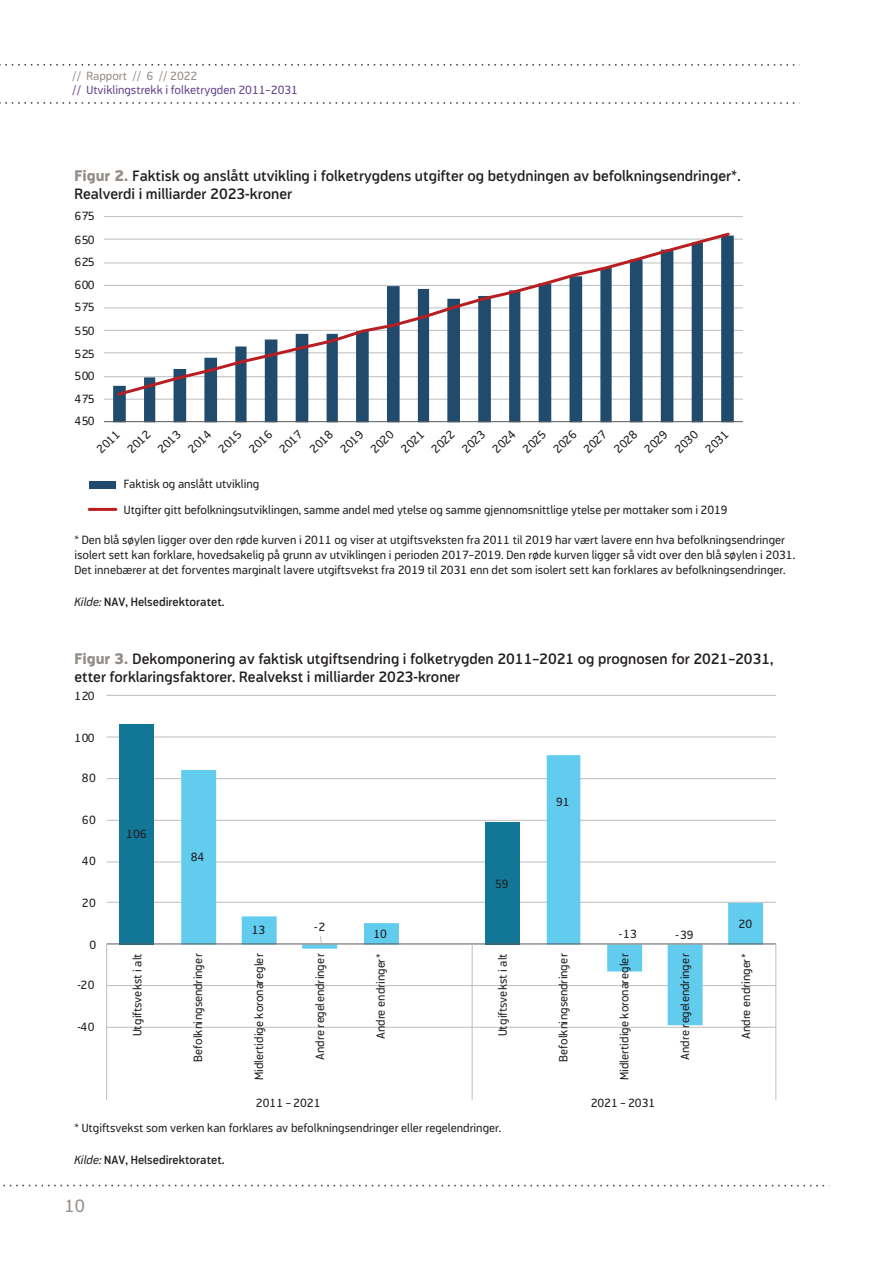
<style>
.page{position:relative;width:893px;height:1263px;background:#fff}
.page>*{position:absolute;margin:0;border:0;box-sizing:border-box;transform-origin:0 0}
.t1{font:18px "Modus";color:#948d87}
.t2{font:600 15px/18px "Modus";color:#231f20}
.t3{font:12px/25.2px "Modus";letter-spacing:-.005em;color:#211d1e}
.t4{font:12px/15px "Modus";color:#231f20}
.t5{font:600 12px "Modus";color:#231f20}
.t6{font:12px "Modus";color:#64468b}
.t7{font:12px "Modus";letter-spacing:.035em;color:#211d1e}
.t8{font:12px "Modus";color:#948d87}
.s1{font-weight:800;color:#948d87}
.s2{font-weight:400;font-style:italic}
</style>
<div class="page">
<svg style="left:0;top:64px;width:795px;height:2px"></svg>
<svg style="left:0;top:102px;width:795px;height:2px"></svg>
<svg style="left:3px;top:1185px;width:822px;height:1px"></svg>
<hr style="left:104px;top:399px;width:639px;height:1px;background:#bbbdbf">
<hr style="left:104px;top:376px;width:639px;height:1px;background:#bbbdbf">
<hr style="left:104px;top:353px;width:639px;height:1px;background:#bbbdbf">
<hr style="left:104px;top:330px;width:639px;height:1px;background:#bbbdbf">
<hr style="left:104px;top:308px;width:639px;height:1px;background:#bbbdbf">
<hr style="left:104px;top:285px;width:639px;height:1px;background:#bbbdbf">
<hr style="left:104px;top:263px;width:639px;height:1px;background:#bbbdbf">
<hr style="left:104px;top:239px;width:639px;height:1px;background:#bbbdbf">
<hr style="left:104px;top:216px;width:639px;height:1px;background:#bbbdbf">
<svg style="left:113px;top:236px;width:621px;height:185px"></svg>
<hr style="left:104px;top:421px;width:639px;height:1px;background:#58595b">
<svg style="left:115px;top:232px;width:617px;height:166px"></svg>
<div style="left:89px;top:481px;width:27px;height:7px;background:#204b6d"></div>
<hr style="left:89px;top:508px;width:27px;height:3px;background:#b81f23">
<hr style="left:107px;top:902px;width:669px;height:1px;background:#bbbdbf">
<hr style="left:107px;top:862px;width:669px;height:1px;background:#bbbdbf">
<hr style="left:107px;top:820px;width:669px;height:1px;background:#bbbdbf">
<hr style="left:107px;top:778px;width:669px;height:1px;background:#bbbdbf">
<hr style="left:107px;top:737px;width:669px;height:1px;background:#bbbdbf">
<hr style="left:107px;top:695px;width:669px;height:1px;background:#bbbdbf">
<div style="left:119px;top:724px;width:35px;height:220px;background:#127797"></div>
<svg style="left:181px;top:755px;width:582px;height:180px"></svg>
<svg style="left:106px;top:935px;width:670px;height:165px"></svg>
<p class="t8" style="left:72px;top:69px;width:127px">// Rapport // 6 // 2022</p>
<p class="t6" style="left:72px;top:83px;width:227px">// Utviklingstrekk i folketrygden 2011–2031</p>
<p class="t2" style="left:74px;top:167px;width:668px"><span class="s1">Figur 2.</span> Faktisk og anslått utvikling i folketrygdens utgifter og betydningen av befolkningsendringer*.<br>Realverdi i milliarder 2023-kroner</p>
<p class="t3" style="left:74px;top:203px;width:22px">675</p>
<p class="t3" style="left:74px;top:227px;width:22px">650</p>
<p class="t3" style="left:74px;top:250px;width:22px">625</p>
<p class="t3" style="left:74px;top:272px;width:22px">600</p>
<p class="t3" style="left:74px;top:295px;width:22px">575</p>
<p class="t3" style="left:74px;top:318px;width:22px">550</p>
<p class="t3" style="left:74px;top:341px;width:22px">525</p>
<p class="t3" style="left:74px;top:363px;width:22px">500</p>
<p class="t3" style="left:74px;top:386px;width:22px">475</p>
<p class="t3" style="left:74px;top:408px;width:22px">450</p>
<p class="t3" style="left:90px;top:442px;width:29px;rotate:-45deg">2011</p>
<p class="t3" style="left:120px;top:442px;width:29px;rotate:-45deg">2012</p>
<p class="t3" style="left:151px;top:442px;width:29px;rotate:-45deg">2013</p>
<p class="t3" style="left:181px;top:442px;width:29px;rotate:-45deg">2014</p>
<p class="t3" style="left:211px;top:442px;width:29px;rotate:-45deg">2015</p>
<p class="t3" style="left:242px;top:442px;width:29px;rotate:-45deg">2016</p>
<p class="t3" style="left:272px;top:442px;width:29px;rotate:-45deg">2017</p>
<p class="t3" style="left:303px;top:442px;width:29px;rotate:-45deg">2018</p>
<p class="t3" style="left:333px;top:442px;width:29px;rotate:-45deg">2019</p>
<p class="t3" style="left:364px;top:442px;width:29px;rotate:-45deg">2020</p>
<p class="t3" style="left:394px;top:442px;width:29px;rotate:-45deg">2021</p>
<p class="t3" style="left:424px;top:442px;width:29px;rotate:-45deg">2022</p>
<p class="t3" style="left:455px;top:442px;width:29px;rotate:-45deg">2023</p>
<p class="t3" style="left:485px;top:442px;width:29px;rotate:-45deg">2024</p>
<p class="t3" style="left:516px;top:442px;width:29px;rotate:-45deg">2025</p>
<p class="t3" style="left:546px;top:442px;width:29px;rotate:-45deg">2026</p>
<p class="t3" style="left:577px;top:442px;width:29px;rotate:-45deg">2027</p>
<p class="t3" style="left:607px;top:442px;width:29px;rotate:-45deg">2028</p>
<p class="t3" style="left:637px;top:442px;width:29px;rotate:-45deg">2029</p>
<p class="t3" style="left:668px;top:442px;width:29px;rotate:-45deg">2030</p>
<p class="t3" style="left:698px;top:442px;width:29px;rotate:-45deg">2031</p>
<p class="t3" style="left:124px;top:472px;width:605px">Faktisk og anslått utvikling<br>Utgifter gitt befolkningsutviklingen, samme andel med ytelse og samme gjennomsnittlige ytelse per mottaker som i 2019</p>
<p class="t4" style="left:74px;top:532px;width:722px">* Den blå søylen ligger over den røde kurven i 2011 og viser at utgiftsveksten fra 2011 til 2019 har vært lavere enn hva befolkningsendringer isolert sett kan forklare, hovedsakelig på grunn av utviklingen i perioden 2017–2019. Den røde kurven ligger så vidt over den blå søylen i 2031.<br>Det innebærer at det forventes marginalt lavere utgiftsvekst fra 2019 til 2031 enn det som isolert sett kan forklares av befolkningsendringer.</p>
<p class="t5" style="left:74px;top:595px;width:152px"><span class="s2">Kilde:</span> NAV, Helsedirektoratet.</p>
<p class="t2" style="left:74px;top:650px;width:701px"><span class="s1">Figur 3.</span> Dekomponering av faktisk utgiftsendring i folketrygden 2011–2021 og prognosen for 2021–2031, etter forklaringsfaktorer. Realvekst i milliarder 2023-kroner</p>
<p class="t3" style="left:74px;top:683px;width:22px">120</p>
<p class="t3" style="left:74px;top:725px;width:22px">100</p>
<p class="t3" style="left:82px;top:765px;width:16px">80</p>
<p class="t3" style="left:82px;top:807px;width:16px">60</p>
<p class="t3" style="left:82px;top:848px;width:16px">40</p>
<p class="t3" style="left:82px;top:890px;width:16px">20</p>
<p class="t3" style="left:89px;top:932px;width:8px">0</p>
<p class="t3" style="left:77px;top:972px;width:19px">-20</p>
<p class="t3" style="left:77px;top:1014px;width:19px">-40</p>
<p class="t3" style="left:126px;top:822px;width:22px">106</p>
<p class="t3" style="left:191px;top:844px;width:15px">84</p>
<p class="t3" style="left:252px;top:917px;width:15px">13</p>
<p class="t3" style="left:314px;top:914px;width:13px">-2</p>
<p class="t3" style="left:373px;top:921px;width:15px">10</p>
<p class="t3" style="left:495px;top:871px;width:15px">59</p>
<p class="t3" style="left:556px;top:789px;width:15px">91</p>
<p class="t3" style="left:619px;top:921px;width:20px">-13</p>
<p class="t3" style="left:675px;top:922px;width:20px">-39</p>
<p class="t3" style="left:739px;top:912px;width:15px">20</p>
<p class="t3" style="left:125px;top:1036px;width:84px;rotate:-90deg">Utgiftsvekst i alt</p>
<p class="t3" style="left:186px;top:1062px;width:110px;rotate:-90deg">Befolkningsendringer</p>
<p class="t3" style="left:246px;top:1080px;width:128px;rotate:-90deg">Midlertidige koronaregler</p>
<p class="t7" style="left:313px;top:1060px;width:108px;rotate:-90deg">Andre regelendringer</p>
<p class="t3" style="left:368px;top:1039px;width:87px;rotate:-90deg">Andre endringer*</p>
<p class="t3" style="left:490px;top:1036px;width:84px;rotate:-90deg">Utgiftsvekst i alt</p>
<p class="t3" style="left:551px;top:1062px;width:110px;rotate:-90deg">Befolkningsendringer</p>
<p class="t3" style="left:612px;top:1080px;width:128px;rotate:-90deg">Midlertidige koronaregler</p>
<p class="t7" style="left:678px;top:1060px;width:108px;rotate:-90deg">Andre regelendringer</p>
<p class="t3" style="left:733px;top:1039px;width:87px;rotate:-90deg">Andre endringer*</p>
<p class="t3" style="left:256px;top:1091px;width:66px">2011 – 2021</p>
<p class="t3" style="left:591px;top:1091px;width:66px">2021 – 2031</p>
<p class="t4" style="left:74px;top:1120px;width:428px">* Utgiftsvekst som verken kan forklares av befolkningsendringer eller regelendringer.</p>
<p class="t5" style="left:74px;top:1153px;width:152px"><span class="s2">Kilde:</span> NAV, Helsedirektoratet.</p>
<h1 class="t1" style="left:65px;top:1195px;width:22px">10</h1>
</div>
